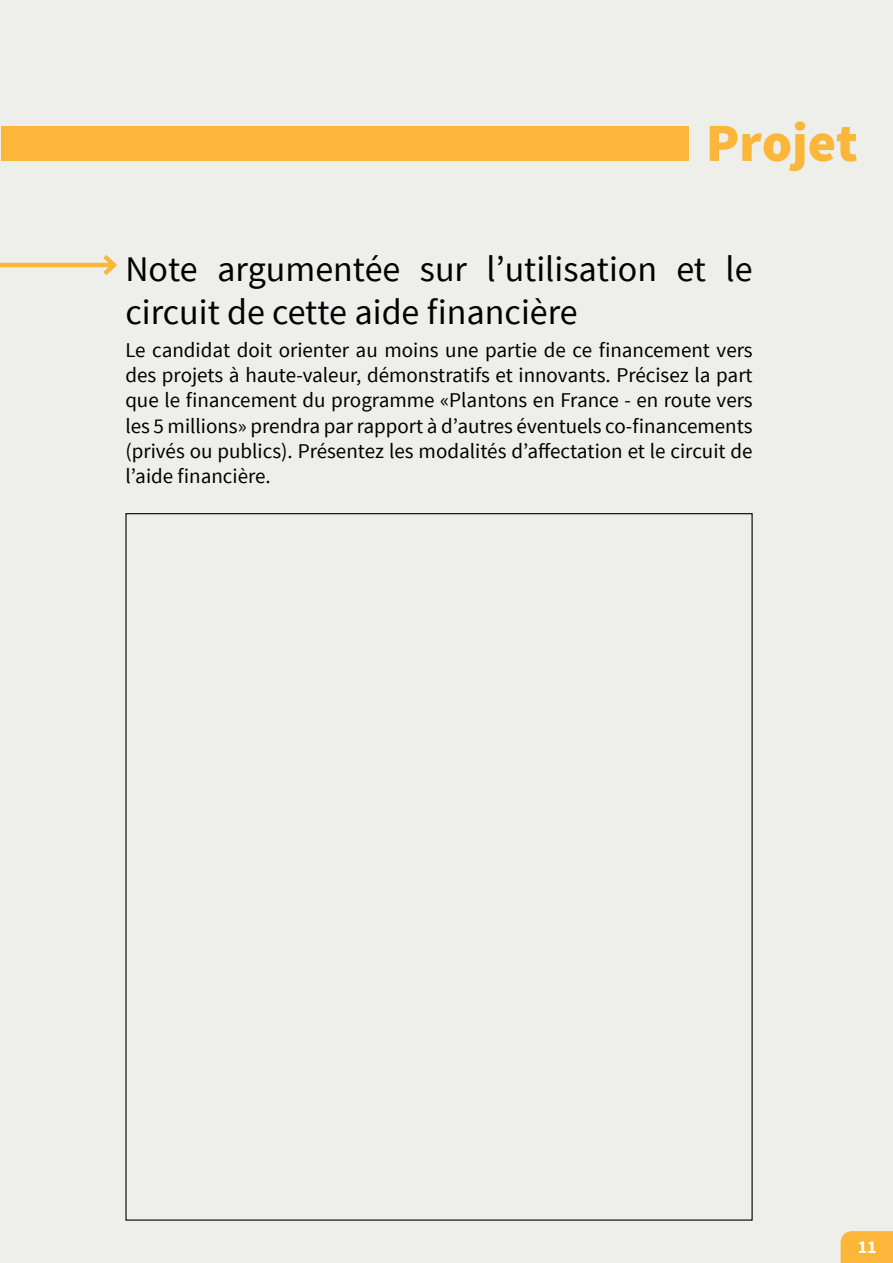
<style>
.page{position:relative;width:893px;height:1263px;background:#eeeeeb}
.page>*{position:absolute;margin:0;border:0;box-sizing:border-box;transform-origin:0 0}
.t1{font:900 54px "Source Sans Pro";color:#fcb73a}
.t2{font:36px/43.2px "Source Sans Pro";color:#000}
.t3{font:21px/25.2px "Source Sans Pro";color:#000;text-align:justify}
.t4{font:700 18px "Source Sans Pro";color:#fff}
</style>
<div class="page">
<svg style="left:841px;top:1231px;width:52px;height:32px"></svg>
<div style="left:841px;top:1231px;width:22px;height:22px;background:#fcb73a;border-radius:50%"></div>
<div style="left:1px;top:126px;width:688px;height:34px;background:#fcb73a"></div>
<hr style="left:0;top:263px;width:114px;height:4px;background:#fcb73a">
<svg style="left:98px;top:255px;width:19px;height:21px"></svg>
<h1 class="t1" style="left:706px;top:121px;width:153px">Projet</h1>
<h2 class="t2" style="left:125px;top:250px;width:629px">Note argumentée sur l’utilisation et le circuit de cette aide financière</h2>
<p class="t3" style="left:125px;top:338px;width:629px">Le candidat doit orienter au moins une partie de ce financement vers des projets à haute-valeur, démonstratifs et innovants. Précisez la part que le financement du programme «Plantons en France - en route vers les 5 millions» prendra par rapport à d’autres éventuels co-financements (privés ou publics). Présentez les modalités d’affectation et le circuit de l’aide financière.</p>
<p class="t4" style="left:858px;top:1239px;width:21px">11</p>
</div>
